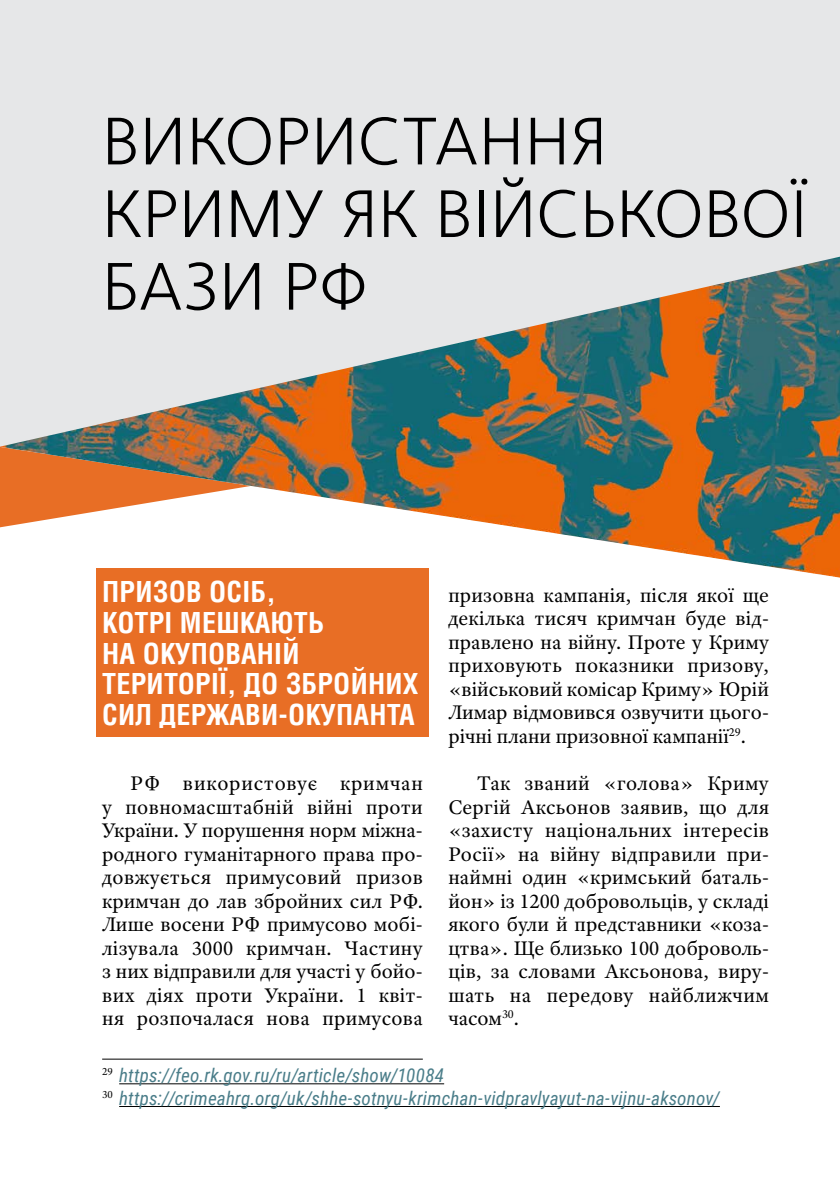
<style>
.page{position:relative;width:840px;height:1191px;background:#fff}
.page>*{position:absolute;margin:0;border:0;box-sizing:border-box;transform-origin:0 0}
.t1{font:300 66px/72.6px "Conamore";letter-spacing:.01em;color:#000}
.t2{font:700 28px/30.8px "AG Letterica Condensed C";letter-spacing:.01em;color:#fff}
.t3{font:21px/23.4px "Adobe Text Pro";letter-spacing:.01em;color:#000;text-align:justify}
.t4{font:italic 19px/22.6px "Roboto Condensed";letter-spacing:.01em;color:#4a7d89}
</style>
<div class="page">
<div style="left:96px;top:568px;width:332px;height:169px;background:#e86e25"></div>
<hr style="left:102px;top:1058px;width:320px;height:1px;background:#000">
<hr style="left:119px;top:1083px;width:325px;height:1px;background:#000">
<hr style="left:119px;top:1106px;width:600px;height:1px;background:#000">
<img style="left:0;top:446px;width:839px;height:131px">
<svg style="left:0;top:0;width:839px;height:446px;background:#c9ccc8"></svg>
<h1 class="t1" style="left:102px;top:104px;width:706px">ВИКОРИСТАННЯ<br>КРИМУ ЯК ВІЙСЬКОВОЇ<br>БАЗИ РФ</h1>
<h2 class="t2" style="left:102px;top:576px;width:317px">ПРИЗОВ ОСІБ,<br>КОТРІ МЕШКАЮТЬ<br>НА ОКУПОВАНІЙ<br>ТЕРИТОРІЇ, ДО ЗБРОЙНИХ<br>СИЛ ДЕРЖАВИ-ОКУПАНТА</h2>
<p class="t3" style="left:448px;top:583px;width:322px">призовна кампанія, після якої ще декілька тисяч кримчан буде від&shy;правлено на війну. Проте у Криму приховують показники призову, «військовий комісар Криму» Юрій Лимар відмовився озвучити цього&shy;річні плани призовної кампанії<sup>29</sup>.</p>
<p class="t3" style="left:448px;top:771px;width:322px;text-indent:28px">Так званий «голова» Криму Сергій Аксьонов заявив, що для «захисту національних інтересів Росії» на війну відправили при&shy;наймні один «кримський баталь&shy;йон» із 1200 добровольців, у складі якого були й представники «коза&shy;цтва». Ще близько 100 доброволь&shy;ців, за словами Аксьонова, виру&shy;шать на передову найближчим часом<sup>30</sup>.</p>
<p class="t3" style="left:102px;top:771px;width:322px;text-indent:28px">РФ використовує кримчан у повномасштабній війні проти України. У порушення норм міжна&shy;родного гуманітарного права про&shy;довжується примусовий призов кримчан до лав збройних сил РФ.<br>Лише восени РФ примусово мобі&shy;лізувала 3000 кримчан. Частину з них відправили для участі у бойо&shy;вих діях проти України. 1 квіт&shy;ня розпочалася нова примусова</p>
<p class="t4" style="left:102px;top:1063px;width:619px"><sup>29</sup> https://feo.rk.gov.ru/ru/article/show/10084<br><sup>30</sup> https://crimeahrg.org/uk/shhe-sotnyu-krimchan-vidpravlyayut-na-vijnu-aksonov/</p>
</div>
